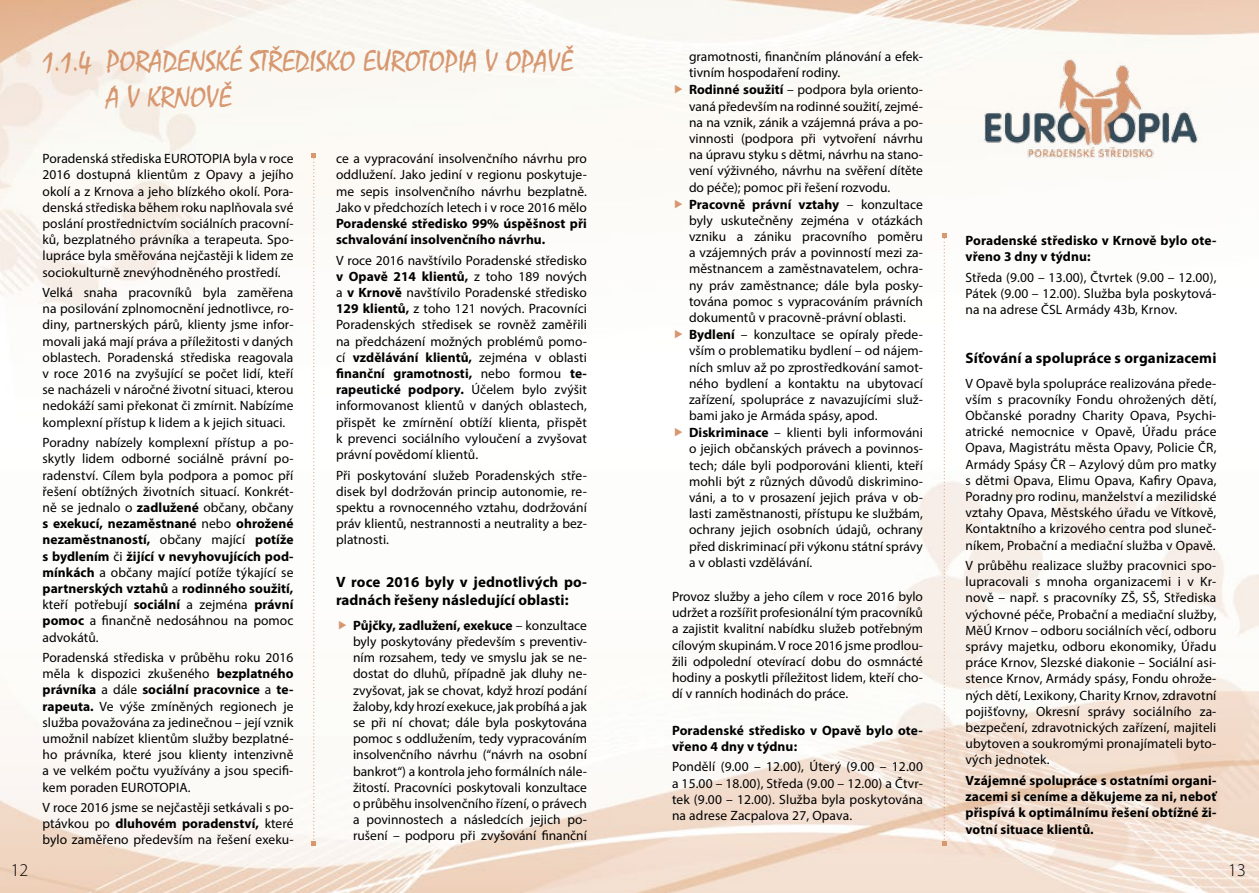
<style>
.page{position:relative;width:1259px;height:893px;background:#fff}
.page>*{position:absolute;margin:0;border:0;box-sizing:border-box;transform-origin:0 0}
.t1{font:30px/36px "Mistral";color:#d7976f}
.t2{font:300 18px "Myriad Pro";color:#000}
.t3{font:700 15px/18px "Myriad Pro";letter-spacing:.005em;color:#000}
.t4{font:13.5px/16.2px "Myriad Pro";letter-spacing:.005em;color:#000;text-align:justify}
.t5{font:700 13.5px/16.2px "Myriad Pro";letter-spacing:.01em;color:#000}
.s1{font-weight:700}
</style>
<div class="page">
<img style="left:0;top:0;width:1259px;height:893px">
<svg style="left:311px;top:153px;width:5px;height:693px"></svg>
<svg style="left:942px;top:233px;width:4px;height:613px"></svg>
<img style="left:978px;top:53px;width:225px;height:110px">
<svg style="left:339px;top:620px;width:7px;height:9px"></svg>
<svg style="left:675px;top:85px;width:7px;height:9px"></svg>
<svg style="left:675px;top:199px;width:7px;height:9px"></svg>
<svg style="left:675px;top:330px;width:7px;height:8px"></svg>
<svg style="left:675px;top:428px;width:7px;height:9px"></svg>
<h1 class="t1" style="left:106px;top:44px;width:468px;text-indent:-64px">1.1.4 PORADENSKÉ STŘEDISKO EUROTOPIA V OPAVĚ<br>A V KRNOVĚ</h1>
<p class="t4" style="left:43px;top:150px;width:252px">Poradenská střediska EUROTOPIA byla v roce 2016 dostupná klientům z Opavy a jejího okolí a z Krnova a jeho blízkého okolí. Pora&shy;denská střediska během roku naplňovala své poslání prostřednictvím sociálních pracovní&shy;ků, bezplatného právníka a terapeuta. Spo&shy;lupráce byla směřována nejčastěji k lidem ze sociokulturně znevýhodněného prostředí.</p>
<p class="t4" style="left:43px;top:284px;width:252px">Velká snaha pracovníků byla zaměřena na posilování zplnomocnění jednotlivce, ro&shy;diny, partnerských párů, klienty jsme infor&shy;movali jaká mají práva a příležitosti v daných oblastech. Poradenská střediska reagovala v roce 2016 na zvyšující se počet lidí, kteří se nacházeli v náročné životní situaci, kterou nedokáží sami překonat či zmírnit. Nabízíme komplexní přístup k lidem a k jejich situaci.</p>
<p class="t4" style="left:43px;top:434px;width:252px">Poradny nabízely komplexní přístup a po&shy;skytly lidem odborné sociálně právní po&shy;radenství. Cílem byla podpora a pomoc pří řešení obtížných životních situací. Konkrét&shy;ně se jednalo o <span class="s1">zadlužené</span> občany, občany <span class="s1">s exekucí, nezaměstnané</span> nebo <span class="s1">ohrožené nezaměstnaností,</span> občany mající <span class="s1">potíže s bydlením</span> či <span class="s1">žijící v nevyhovujících pod&shy;mínkách</span> a občany mající potíže týkající se <span class="s1">partnerských vztahů</span> a <span class="s1">rodinného soužití, </span>kteří potřebují <span class="s1">sociální</span> a zejména <span class="s1">právní pomoc</span> a finančně nedosáhnou na pomoc advokátů.</p>
<p class="t4" style="left:43px;top:649px;width:252px">Poradenská střediska v průběhu roku 2016 měla k dispozici zkušeného <span class="s1">bezplatného právníka</span> a dále <span class="s1">sociální pracovnice</span> a <span class="s1">te&shy;rapeuta.</span> Ve výše zmíněných regionech je služba považována za jedinečnou – její vznik umožnil nabízet klientům služby bezplatné&shy;ho právníka, které jsou klienty intenzivně a ve velkém počtu využívány a jsou specifi&shy;kem poraden EUROTOPIA.</p>
<p class="t4" style="left:43px;top:799px;width:252px">V roce 2016 jsme se nejčastěji setkávali s po&shy;ptávkou po <span class="s1">dluhovém poradenství,</span> které bylo zaměřeno především na řešení exeku-</p>
<p class="t4" style="left:336px;top:150px;width:252px">ce a vypracování insolvenčního návrhu pro oddlužení. Jako jediní v regionu poskytuje&shy;me sepis insolvenčního návrhu bezplatně.<br>Jako v předchozích letech i v roce 2016 mělo</p>
<p class="t5" style="left:336px;top:215px;width:252px">Poradenské středisko 99% úspěšnost při schvalování insolvenčního návrhu.</p>
<p class="t4" style="left:336px;top:252px;width:252px">V roce 2016 navštívilo Poradenské středisko <span class="s1">v Opavě 214 klientů,</span> z toho 189 nových a <span class="s1">v Krnově</span> navštívilo Poradenské středisko <span class="s1">129 klientů,</span> z toho 121 nových. Pracovníci Poradenských středisek se rovněž zaměřili na předcházení možných problémů pomo&shy;cí <span class="s1">vzdělávání klientů,</span> zejména v oblasti <span class="s1">finanční gramotnosti,</span> nebo formou <span class="s1">te&shy;rapeutické podpory.</span> Účelem bylo zvýšit informovanost klientů v daných oblastech, přispět ke zmírnění obtíží klienta, přispět k prevenci sociálního vyloučení a zvyšovat právní povědomí klientů.</p>
<p class="t4" style="left:336px;top:467px;width:252px">Při poskytování služeb Poradenských stře&shy;disek byl dodržován princip autonomie, re&shy;spektu a rovnocenného vztahu, dodržování práv klientů, nestrannosti a neutrality a bez&shy;platnosti.</p>
<p class="t3" style="left:336px;top:572px;width:252px">V roce 2016 byly v jednotlivých po&shy;radnách řešeny následující oblasti:</p>
<p class="t4" style="left:353px;top:617px;width:235px"><span class="s1">Půjčky, zadlužení, exekuce</span> – konzultace byly poskytovány především s preventiv&shy;ním rozsahem, tedy ve smyslu jak se ne&shy;dostat do dluhů, případně jak dluhy ne&shy;zvyšovat, jak se chovat, když hrozí podání žaloby, kdy hrozí exekuce, jak probíhá a jak se při ní chovat; dále byla poskytována pomoc s oddlužením, tedy vypracováním insolvenčního návrhu (“návrh na osobní bankrot“) a kontrola jeho formálních nále&shy;žitostí. Pracovníci poskytovali konzultace o průběhu insolvenčního řízení, o právech a povinnostech a následcích jejich po&shy;rušení – podporu při zvyšování finanční</p>
<p class="t4" style="left:689px;top:48px;width:235px;text-align:left">gramotnosti, finančním plánování a efek&shy;tivním hospodaření rodiny.<br><span class="s1">Rodinné soužití</span> – podpora byla oriento&shy;vaná především na rodinné soužití, zejmé&shy;na na vznik, zánik a vzájemná práva a po&shy;vinnosti (podpora při vytvoření návrhu na úpravu styku s dětmi, návrhu na stano&shy;vení výživného, návrhu na svěření dítěte do péče); pomoc při řešení rozvodu.<br><span class="s1">Pracovně právní vztahy</span> – konzultace byly uskutečněny zejména v otázkách vzniku a zániku pracovního poměru a vzájemných práv a povinností mezi za&shy;městnancem a zaměstnavatelem, ochra&shy;ny práv zaměstnance; dále byla posky&shy;tována pomoc s vypracováním právních dokumentů v pracovně-právní oblasti.<br><span class="s1">Bydlení</span> – konzultace se opíraly přede&shy;vším o problematiku bydlení – od nájem&shy;ních smluv až po zprostředkování samot&shy;ného bydlení a kontaktu na ubytovací zařízení, spolupráce z navazujícími služ&shy;bami jako je Armáda spásy, apod.<br><span class="s1">Diskriminace</span> – klienti byli informováni o jejich občanských právech a povinnos&shy;tech; dále byli podporováni klienti, kteří mohli být z různých důvodů diskrimino&shy;váni, a to v prosazení jejich práva v ob&shy;lasti zaměstnanosti, přístupu ke službám, ochrany jejich osobních údajů, ochrany před diskriminací při výkonu státní správy a v oblasti vzdělávání.</p>
<p class="t4" style="left:672px;top:588px;width:252px">Provoz služby a jeho cílem v roce 2016 bylo udržet a rozšířit profesionální tým pracovníků a zajistit kvalitní nabídku služeb potřebným cílovým skupinám. V roce 2016 jsme prodlou&shy;žili odpolední otevírací dobu do osmnácté hodiny a poskytli příležitost lidem, kteří cho&shy;dí v ranních hodinách do práce.</p>
<p class="t5" style="left:672px;top:722px;width:252px">Poradenské středisko v Opavě bylo ote&shy;vřeno 4 dny v týdnu:</p>
<p class="t4" style="left:672px;top:759px;width:252px">Pondělí (9.00 – 12.00), Úterý (9.00 – 12.00 a 15.00 – 18.00), Středa (9.00 – 12.00) a Čtvr&shy;tek (9.00 – 12.00). Služba byla poskytována na adrese Zacpalova 27, Opava.</p>
<p class="t5" style="left:965px;top:232px;width:252px">Poradenské středisko v Krnově bylo ote&shy;vřeno 3 dny v týdnu:</p>
<p class="t4" style="left:965px;top:269px;width:252px">Středa (9.00 – 13.00), Čtvrtek (9.00 – 12.00), Pátek (9.00 – 12.00). Služba byla poskytová&shy;na na adrese ČSL Armády 43b, Krnov.</p>
<p class="t3" style="left:965px;top:348px;width:252px">Síťování a spolupráce s organizacemi</p>
<p class="t4" style="left:965px;top:375px;width:252px">V Opavě byla spolupráce realizována přede&shy;vším s pracovníky Fondu ohrožených dětí, Občanské poradny Charity Opava, Psychi&shy;atrické nemocnice v Opavě, Úřadu práce Opava, Magistrátu města Opavy, Policie ČR, Armády Spásy ČR – Azylový dům pro matky s dětmi Opava, Elimu Opava, Kafiry Opava, Poradny pro rodinu, manželství a mezilidské vztahy Opava, Městského úřadu ve Vítkově, Kontaktního a krizového centra pod sluneč&shy;níkem, Probační a mediační služba v Opavě.</p>
<p class="t4" style="left:965px;top:557px;width:252px">V průběhu realizace služby pracovnici spo&shy;lupracovali s mnoha organizacemi i v Kr&shy;nově – např. s pracovníky ZŠ, SŠ, Střediska výchovné péče, Probační a mediační služby, MěÚ Krnov – odboru sociálních věcí, odboru správy majetku, odboru ekonomiky, Úřadu práce Krnov, Slezské diakonie – Sociální asi&shy;stence Krnov, Armády spásy, Fondu ohrože&shy;ných dětí, Lexikony, Charity Krnov, zdravotní pojišťovny, Okresní správy sociálního za&shy;bezpečení, zdravotnických zařízení, majiteli ubytoven a soukromými pronajímateli byto&shy;vých jednotek.</p>
<p class="t5" style="left:965px;top:772px;width:252px;text-align:justify">Vzájemné spolupráce s ostatními organi&shy;zacemi si ceníme a děkujeme za ni, neboť přispívá k optimálnímu řešení obtížné ži&shy;votní situace klientů.</p>
<h2 class="t2" style="left:11px;top:860px;width:19px">12</h2>
<h2 class="t2" style="left:1228px;top:860px;width:19px">13</h2>
</div>
